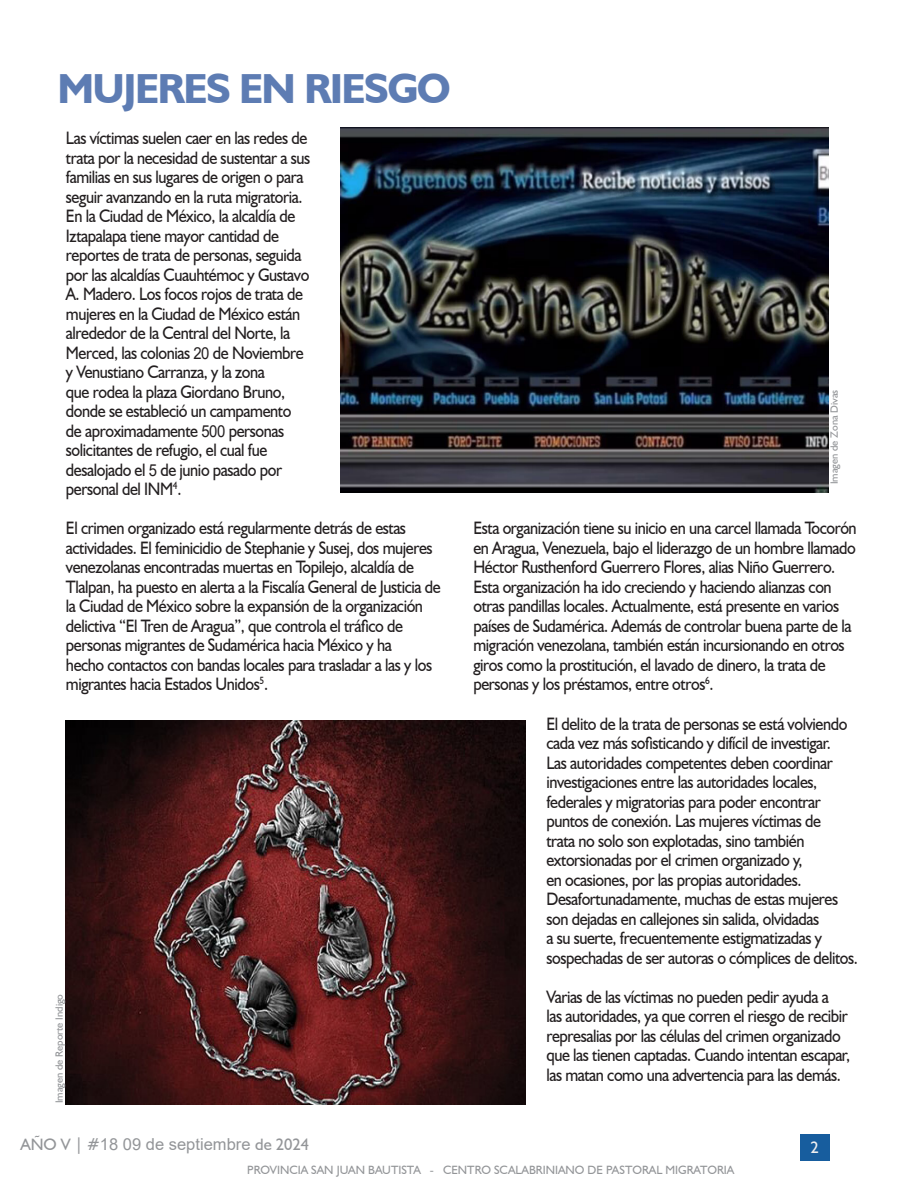
<style>
.page{position:relative;width:915px;height:1191px;background:#fff}
.page>*{position:absolute;margin:0;border:0;box-sizing:border-box;transform-origin:0 0}
.t1{font:700 42px "Humanist 521 BT";letter-spacing:-.04em;color:#5d7cb3}
.Body_Text{font:18px/19.5px "Humanist 521 BT";letter-spacing:-.025em;color:#231f20;scale:.9 1}
.Body_Text-2{font:16.5px "Arial";color:#939598}
.Body_Text-3{font:16.5px "Humanist 521 BT";color:#efeff0}
.Body_Text-4{font:12px "Humanist 521 BT";color:#939598}
.Body_Text-5{font:10.5px "Humanist 521 BT";color:#939598}
.s1{font-family:"Arial";font-size:16.5px}
.s2{font-family:"Humanist 521 BT"}
</style>
<div class="page">
<div style="left:800px;top:1134px;width:29px;height:27px;background:#175d9e"></div>
<img style="left:340px;top:128px;width:488px;height:364px">
<img style="left:66px;top:720px;width:459px;height:384px">
<h4 class="t1" style="left:57px;top:63px;width:395px">MUJERES EN RIESGO</h4>
<p class="Body_Text" style="left:66px;top:128px;width:273px">Las víctimas suelen caer en las redes de trata por la necesidad de sustentar a sus familias en sus lugares de origen o para seguir avanzando en la ruta migratoria.<br>En la Ciudad de México, la alcaldía de Iztapalapa tiene mayor cantidad de reportes de trata de personas, seguida por las alcaldías Cuauhtémoc y Gustavo A. Madero. Los focos rojos de trata de mujeres en la Ciudad de México están alrededor de la Central del Norte, la Merced, las colonias <span class="s1">20</span> de Noviembre y Venustiano Carranza, y la zona<br>que rodea la plaza Giordano Bruno, donde se estableció un campamento de aproximadamente <span class="s1">500</span> personas solicitantes de refugio, el cual fue desalojado el <span class="s1">5</span> de junio pasado por personal del INM<sup>4</sup>.</p>
<p class="Body_Text" style="left:66px;top:518px;width:418px">El crimen organizado está regularmente detrás de estas actividades. El feminicidio de Stephanie y Susej, dos mujeres venezolanas encontradas muertas en Topilejo, alcaldía de Tlalpan, ha puesto en alerta a la Fiscalía General de Justicia de la Ciudad de México sobre la expansión de la organización delictiva “El Tren de Aragua”, que controla el tráfico de personas migrantes de Sudamérica hacia México y ha<br>hecho contactos con bandas locales para trasladar a las y los migrantes hacia Estados Unidos<sup>5</sup>.</p>
<p class="Body_Text" style="left:473px;top:518px;width:427px">Esta organización tiene su inicio en una carcel llamada Tocorón en Aragua, Venezuela, bajo el liderazgo de un hombre llamado Héctor Rusthenford Guerrero Flores, alias Niño Guerrero.<br>Esta organización ha ido creciendo y haciendo alianzas con otras pandillas locales. Actualmente, está presente en varios países de Sudamérica. Además de controlar buena parte de la migración venezolana, también están incursionando en otros giros como la prostitución, el lavado de dinero, la trata de personas y los préstamos, entre otros<sup>6</sup>.</p>
<p class="Body_Text" style="left:546px;top:713px;width:347px">El delito de la trata de personas se está volviendo cada vez más sofisticando y difícil de investigar.<br>Las autoridades competentes deben coordinar investigaciones entre las autoridades locales, federales y migratorias para poder encontrar puntos de conexión. Las mujeres víctimas de<br>trata no solo son explotadas, sino también extorsionadas por el crimen organizado y,<br>en ocasiones, por las propias autoridades.<br>Desafortunadamente, muchas de estas mujeres son dejadas en callejones sin salida, olvidadas<br>a su suerte, frecuentemente estigmatizadas y sospechadas de ser autoras o cómplices de delitos.</p>
<p class="Body_Text" style="left:546px;top:986px;width:339px">Varias de las víctimas no pueden pedir ayuda a<br>las autoridades, ya que corren el riesgo de recibir represalias por las células del crimen organizado que las tienen captadas. Cuando intentan escapar, las matan como una advertencia para las demás.</p>
<p class="Body_Text-5" style="left:827px;top:484px;width:96px;rotate:-90deg">Imagen de Zona Divas</p>
<p class="Body_Text-5" style="left:53px;top:1103px;width:111px;rotate:-90deg">Imagen de Reporte Indigo</p>
<p class="Body_Text-2" style="left:20px;top:1132px;width:290px"><span class="s2">AÑO V | #</span>18 09 de septiembre <span class="s2">de 2024</span></p>
<p class="Body_Text-4" style="left:247px;top:1162px;width:488px">PROVINCIA SAN JUAN BAUTISTA - CENTRO SCALABRINIANO DE PASTORAL MIGRATORIA</p>
<p class="Body_Text-3" style="left:810px;top:1137px;width:10px">2</p>
</div>
